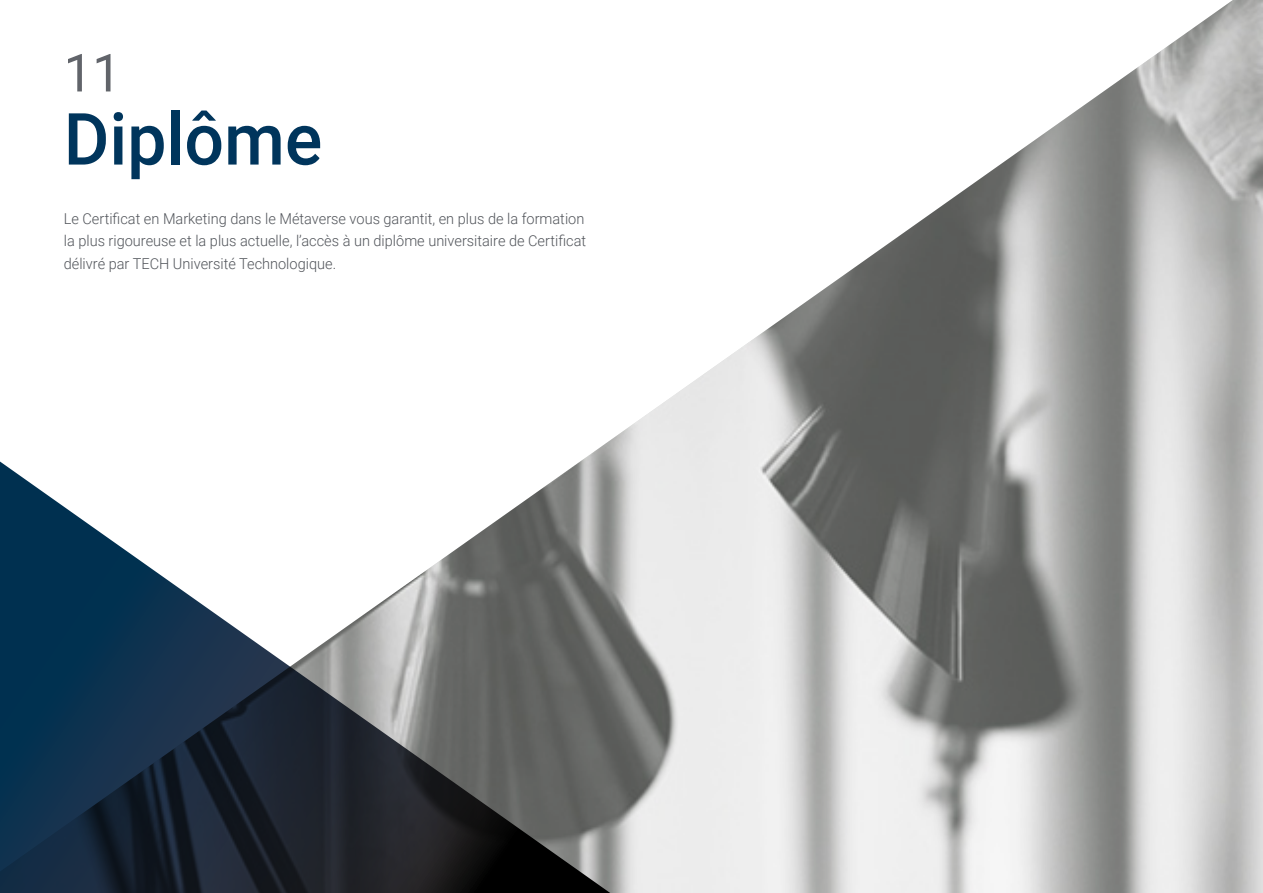
<style>
.page{position:relative;width:1263px;height:893px;background:#fff}
.page>*{position:absolute;margin:0;border:0;box-sizing:border-box;transform-origin:0 0}
.t1{font:500 72px "Roboto";color:#00355c}
.t2{font:52.5px "Roboto";color:#61646a}
.t3{font:300 15px/22.5px "Roboto";color:#52555b;text-align:justify}
</style>
<div class="page">
<img style="left:602px;top:0;width:661px;height:893px">
<svg style="left:0;top:446px;width:640px;height:447px"></svg>
<h2 class="t2" style="left:64px;top:36px;width:59px">11</h2>
<h1 class="t1" style="left:64px;top:89px;width:260px">Diplôme</h1>
<p class="t3" style="left:64px;top:207px;width:524px">Le Certificat en Marketing dans le Métaverse vous garantit, en plus de la formation la plus rigoureuse et la plus actuelle, l’accès à un diplôme universitaire de Certificat délivré par TECH Université Technologique.</p>
</div>
